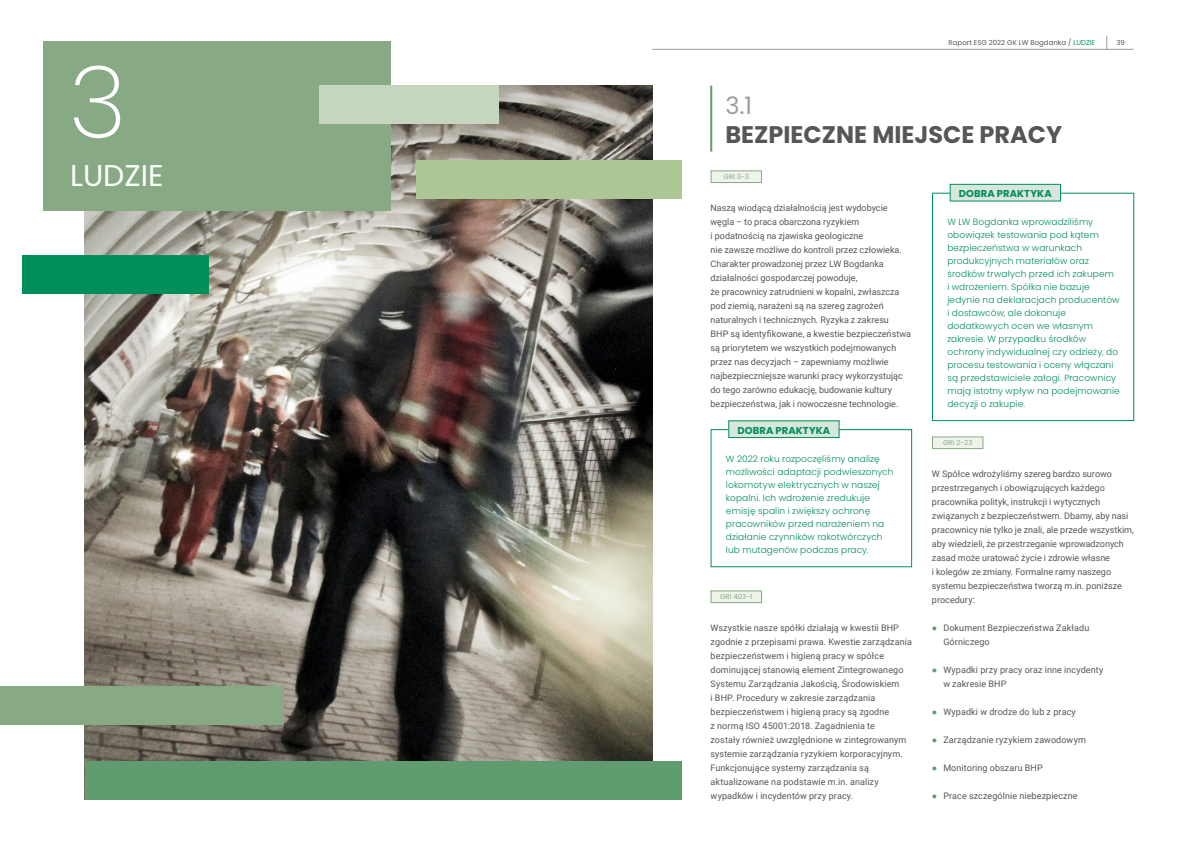
<style>
.page{position:relative;width:1191px;height:842px;background:#fff}
.page>*{position:absolute;margin:0;border:0;box-sizing:border-box;transform-origin:0 0}
.t1{font:200 100px "Poppins";color:#fff}
.t2{font:30px "Poppins";color:#fff}
.t3{font:700 24px "Poppins";color:#565655}
.t4{font:24px "Poppins";color:#9c9c9d}
.t5{font:700 10px "Poppins";letter-spacing:.015em;color:#008e5a}
.t6{font:9px/14px "Roboto";letter-spacing:.005em;color:#565655}
.t7{font:300 9px/13px "Poppins";letter-spacing:.01em;color:#008e5a}
.t8{font:7px "Poppins";color:#565655}
.t9{font:7px "Poppins";color:#87a984}
.s1{color:#008e5a}
.s2{font-family:"Arial";color:#5f9c6e}
</style>
<div class="page">
<img style="left:85px;top:85px;width:567px;height:676px">
<hr style="left:710px;top:86px;width:2px;height:66px;background:#5f9c6e">
<div style="left:710px;top:170px;width:52px;height:13px;background:#eff4eb;border:1px solid #87a984"></div>
<div style="left:710px;top:429px;width:202px;height:138px;background:#fff;border:1px solid #008e5a"></div>
<div style="left:728px;top:420px;width:111px;height:18px;background:#d9e6dc;border:1px solid #008e5a"></div>
<div style="left:710px;top:590px;width:52px;height:13px;background:#eff4eb;border:1px solid #87a984"></div>
<div style="left:932px;top:193px;width:202px;height:228px;background:#fff;border:1px solid #008e5a"></div>
<div style="left:949px;top:184px;width:112px;height:18px;background:#d9e6dc;border:1px solid #008e5a"></div>
<div style="left:932px;top:436px;width:51px;height:13px;background:#eff4eb;border:1px solid #87a984"></div>
<div style="left:22px;top:255px;width:187px;height:38px;background:#008e5a"></div>
<div style="left:85px;top:761px;width:596px;height:38px;background:#5f9c6e"></div>
<div style="left:0;top:686px;width:283px;height:39px;background:#87a984"></div>
<div style="left:416px;top:161px;width:265px;height:38px;background:#acc795"></div>
<div style="left:43px;top:42px;width:347px;height:169px;background:#87a984"></div>
<div style="left:319px;top:85px;width:180px;height:39px;background:#c5d5be"></div>
<hr style="left:652px;top:49px;width:481px;height:1px;background:#9c9c9d">
<svg style="left:1106px;top:36px;width:1px;height:13px"></svg>
<h1 class="t1" style="left:69px;top:45px;width:60px">3</h1>
<h2 class="t2" style="left:70px;top:158px;width:95px">LUDZIE</h2>
<p class="t8" style="left:948px;top:39px;width:148px">Raport ESG 2022 GK LW Bogdanka / <span class="s1">LUDZIE</span></p>
<p class="t8" style="left:1116px;top:39px;width:10px">39</p>
<h3 class="t4" style="left:725px;top:92px;width:28px">3.1</h3>
<h3 class="t3" style="left:725px;top:121px;width:338px">BEZPIECZNE MIEJSCE PRACY</h3>
<p class="t9" style="left:723px;top:172px;width:27px">GRI 3-3</p>
<p class="t6" style="left:710px;top:201px;width:202px">Naszą wiodącą działalnością jest wydobycie węgla – to praca obarczona ryzykiem<br>i podatnością na zjawiska geologiczne<br>nie zawsze możliwe do kontroli przez człowieka.<br>Charakter prowadzonej przez LW Bogdanka działalności gospodarczej powoduje,<br>że pracownicy zatrudnieni w kopalni, zwłaszcza pod ziemią, narażeni są na szereg zagrożeń naturalnych i technicznych. Ryzyka z zakresu<br>BHP są identyfikowane, a kwestie bezpieczeństwa są priorytetem we wszystkich podejmowanych przez nas decyzjach – zapewniamy możliwie najbezpieczniejsze warunki pracy wykorzystując do tego zarówno edukację, budowanie kultury bezpieczeństwa, jak i nowoczesne technologie.</p>
<p class="t5" style="left:958px;top:188px;width:94px">DOBRA PRAKTYKA</p>
<p class="t7" style="left:947px;top:216px;width:174px">W LW Bogdanka wprowadziliśmy obowiązek testowania pod kątem bezpieczeństwa w warunkach produkcyjnych materiałów oraz środków trwałych przed ich zakupem<br>i wdrożeniem. Spółka nie bazuje jedynie na deklaracjach producentów i dostawców, ale dokonuje dodatkowych ocen we własnym zakresie. W przypadku ś rodków ochrony indywidualnej czy odzieży, do procesu testowania i oceny włą czani są przedstawiciele załogi. Pracownicy mają istotny wpływ na podejmowanie decyzji o zakupie.</p>
<p class="t5" style="left:737px;top:424px;width:94px">DOBRA PRAKTYKA</p>
<p class="t7" style="left:726px;top:452px;width:169px">W 2022 roku rozpoczęliśmy analizę możliwości adaptacji podwieszonych lokomotyw elektrycznych w naszej kopalni. Ich wdrożenie zredukuje emisję spalin i zwiększy ochronę pracowników przed narażeniem na działanie czynników rakotwórczych lub mutagenów podczas pracy.</p>
<p class="t9" style="left:720px;top:592px;width:34px">GRI 403-1</p>
<p class="t6" style="left:710px;top:621px;width:203px">Wszystkie nasze spółki działają w kwestii BHP zgodnie z przepisami prawa. Kwestie zarządzania bezpieczeństwem i higieną pracy w spółce dominującej stanowią element Zintegrowanego Systemu Zarządzania Jakością, Środowiskiem<br>i BHP. Procedury w zakresie zarządzania bezpieczeństwem i higieną pracy są zgodne<br>z normą ISO 45001:2018. Zagadnienia te<br>zostały również uwzględnione w zintegrowanym systemie zarządzania ryzykiem korporacyjnym.<br>Funkcjonujące systemy zarządzania są aktualizowane na podstawie m.in. analizy wypadków i incydentów przy pracy.</p>
<p class="t9" style="left:943px;top:438px;width:31px">GRI 2-23</p>
<p class="t6" style="left:932px;top:467px;width:203px">W Spółce wdrożyliśmy szereg bardzo surowo przestrzeganych i obowiązujących każdego pracownika polityk, instrukcji i wytycznych związanych z bezpieczeństwem. Dbamy, aby nasi pracownicy nie tylko je znali, ale przede wszystkim, aby wiedzieli, że przestrzeganie wprowadzonych zasad może uratować życie i zdrowie własne<br>i kolegów ze zmiany. Formalne ramy naszego systemu bezpieczeństwa tworzą m.in. poniższe procedury:</p>
<p class="t6" style="left:943px;top:621px;width:147px;text-indent:-11px"><span class="s2">●</span> Dokument Bezpieczeństwa Zakładu<br>Górniczego</p>
<p class="t6" style="left:943px;top:663px;width:162px;text-indent:-11px"><span class="s2">●</span> Wypadki przy pracy oraz inne incydenty w zakresie BHP</p>
<p class="t6" style="left:932px;top:705px;width:145px"><span class="s2">●</span> Wypadki w drodze do lub z pracy</p>
<p class="t6" style="left:932px;top:733px;width:155px"><span class="s2">●</span> Zarządzanie ryzykiem zawodowym</p>
<p class="t6" style="left:932px;top:761px;width:112px"><span class="s2">●</span> Monitoring obszaru BHP</p>
<p class="t6" style="left:932px;top:789px;width:147px"><span class="s2">●</span> Prace szczególnie niebezpieczne</p>
</div>
